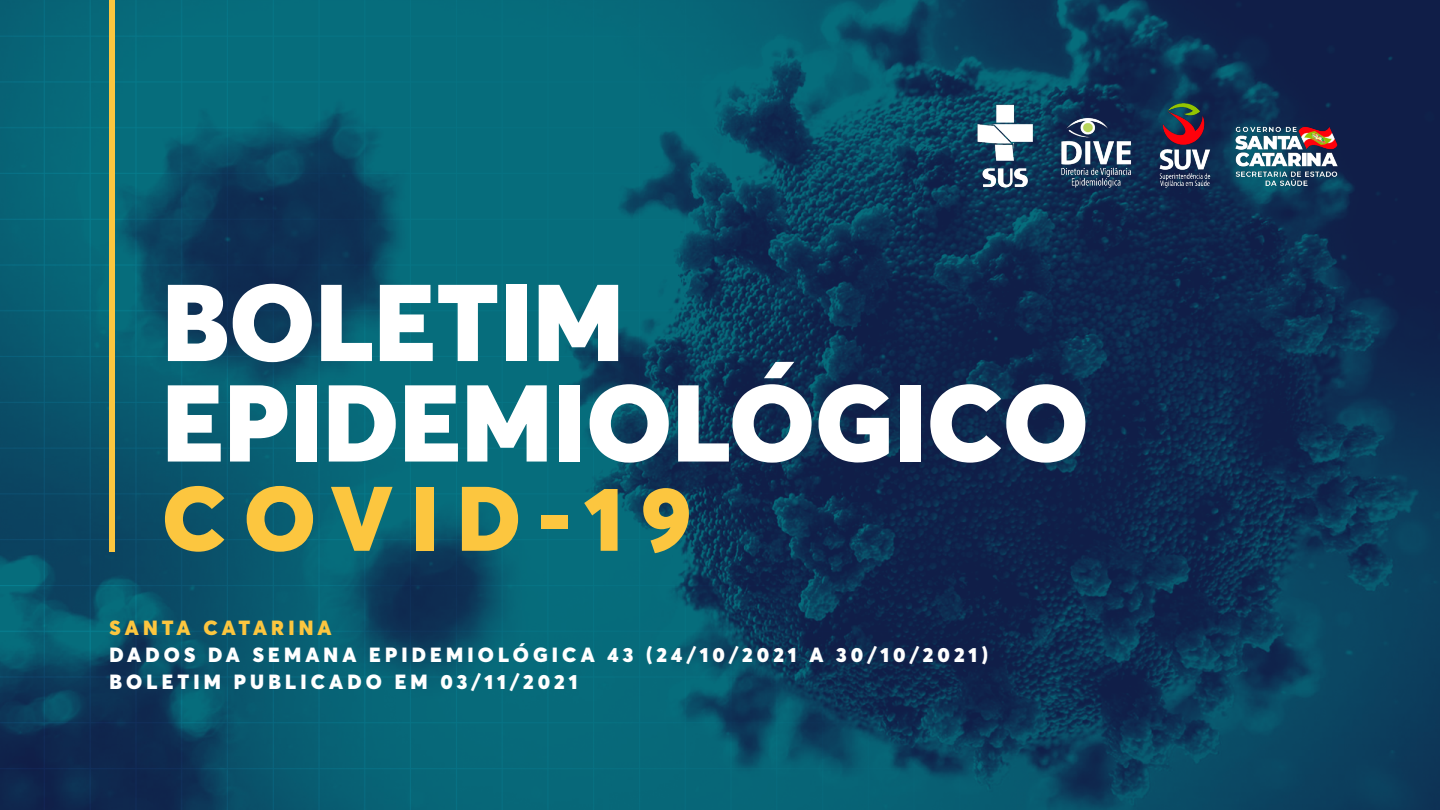
<style>
.page{position:relative;width:1440px;height:810px;background:#fff}
.page>*{position:absolute;margin:0;border:0;box-sizing:border-box;transform-origin:0 0}
.t1{font:900 107.25px/100.5px "Averta";letter-spacing:.005em;color:#fff}
.t2{font:900 90px "Averta";letter-spacing:.2em;color:#fcc63f}
.t3{font:900 20.25px/27px "Averta";letter-spacing:.205em;color:#fff}
.t4{font:900 20.25px "Averta";letter-spacing:.205em;color:#fcc63f}
</style>
<div class="page">
<img style="left:0;top:0;width:1440px;height:810px">
<div style="left:110px;top:0;width:5px;height:552px;background:#fcc63f"></div>
<img style="left:952px;top:92px;width:406px;height:103px">
<h1 class="t1" style="left:162px;top:271px;width:928px">BOLETIM<br>EPIDEMIOLÓGICO</h1>
<h2 class="t2" style="left:162px;top:461px;width:531px">COVID-19</h2>
<p class="t4" style="left:110px;top:615px;width:224px">SANTA CATARINA</p>
<p class="t3" style="left:110px;top:641px;width:879px">DADOS DA SEMANA EPIDEMIOLÓGICA 43 (24/10/2021 A 30/10/2021)<br>BOLETIM PUBLICADO EM 03/11/2021</p>
</div>
